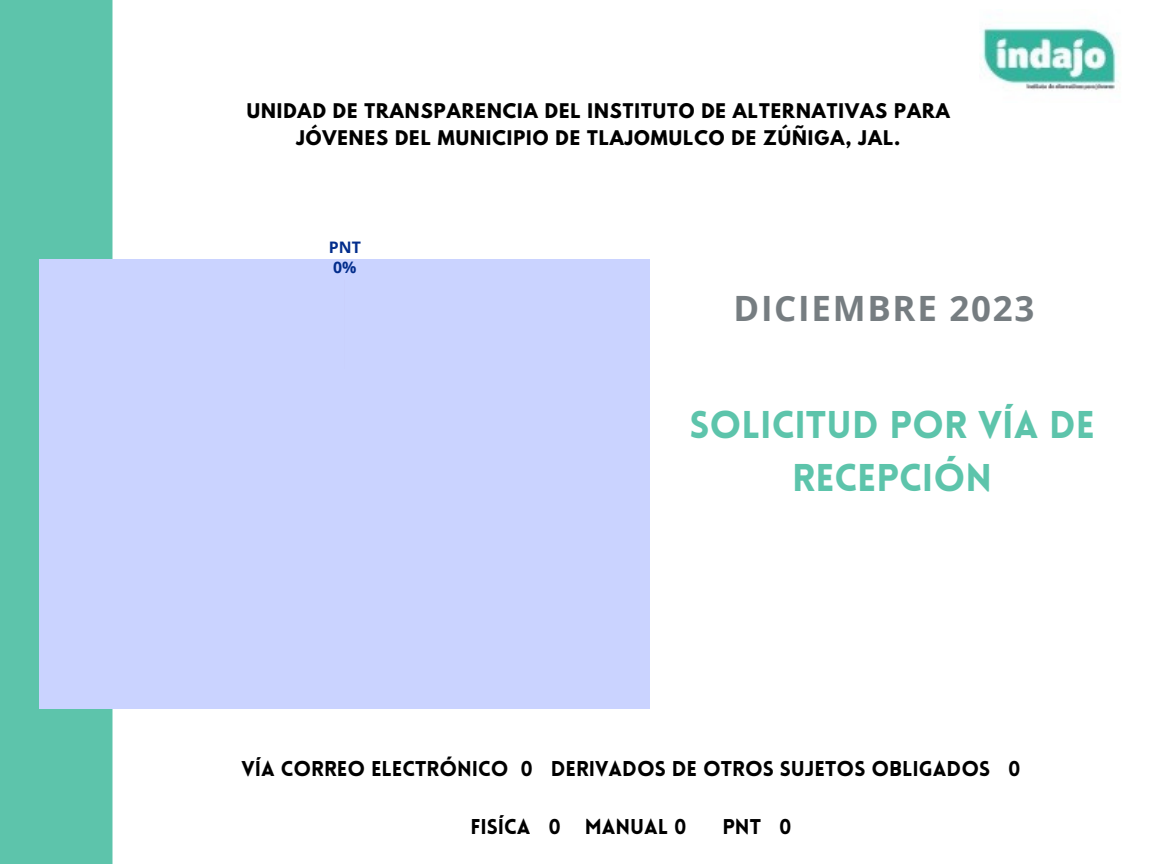
<style>
.page{position:relative;width:1152px;height:864px;background:#fff}
.page>*{position:absolute;margin:0;border:0;box-sizing:border-box;transform-origin:0 0}
.t1{font:900 37.8px/52.3px "Lovelo";color:#5dc4ab;text-align:center}
.t2{font:700 34.8px "Open Sans";letter-spacing:.05em;color:#767d81}
.t3{font:900 21px "Lovelo";color:#000}
.t4{font:700 17.85px/27px "League Spartan";letter-spacing:.055em;color:#000;text-align:center}
.t5{font:700 15.9px "Open Sans";color:#022d8c}
</style>
<div class="page">
<div style="left:0;top:0;width:112px;height:864px;background:#5dc4ab"></div>
<div style="left:39px;top:259px;width:611px;height:450px;background:#cad3ff"></div>
<img style="left:981px;top:26px;width:139px;height:64px">
<p class="t4" style="left:247px;top:100px;width:705px">UNIDAD DE TRANSPARENCIA DEL INSTITUTO DE ALTERNATIVAS PARA<br>JÓVENES DEL MUNICIPIO DE TLAJOMULCO DE ZÚÑIGA, JAL.</p>
<p class="t5" style="left:329px;top:236px;width:34px">PNT</p>
<p class="t5" style="left:333px;top:256px;width:25px">0%</p>
<p class="t2" style="left:733px;top:284px;width:302px">DICIEMBRE 2023</p>
<p class="t1" style="left:690px;top:403px;width:407px">SOLICITUD POR VÍA DE<br>RECEPCIÓN</p>
<p class="t3" style="left:242px;top:761px;width:780px">VÍA CORREO ELECTRÓNICO 0 DERIVADOS DE OTROS SUJETOS OBLIGADOS 0</p>
<p class="t3" style="left:470px;top:818px;width:218px">FISÍCA 0 MANUAL 0</p>
<p class="t3" style="left:722px;top:818px;width:71px">PNT 0</p>
</div>
